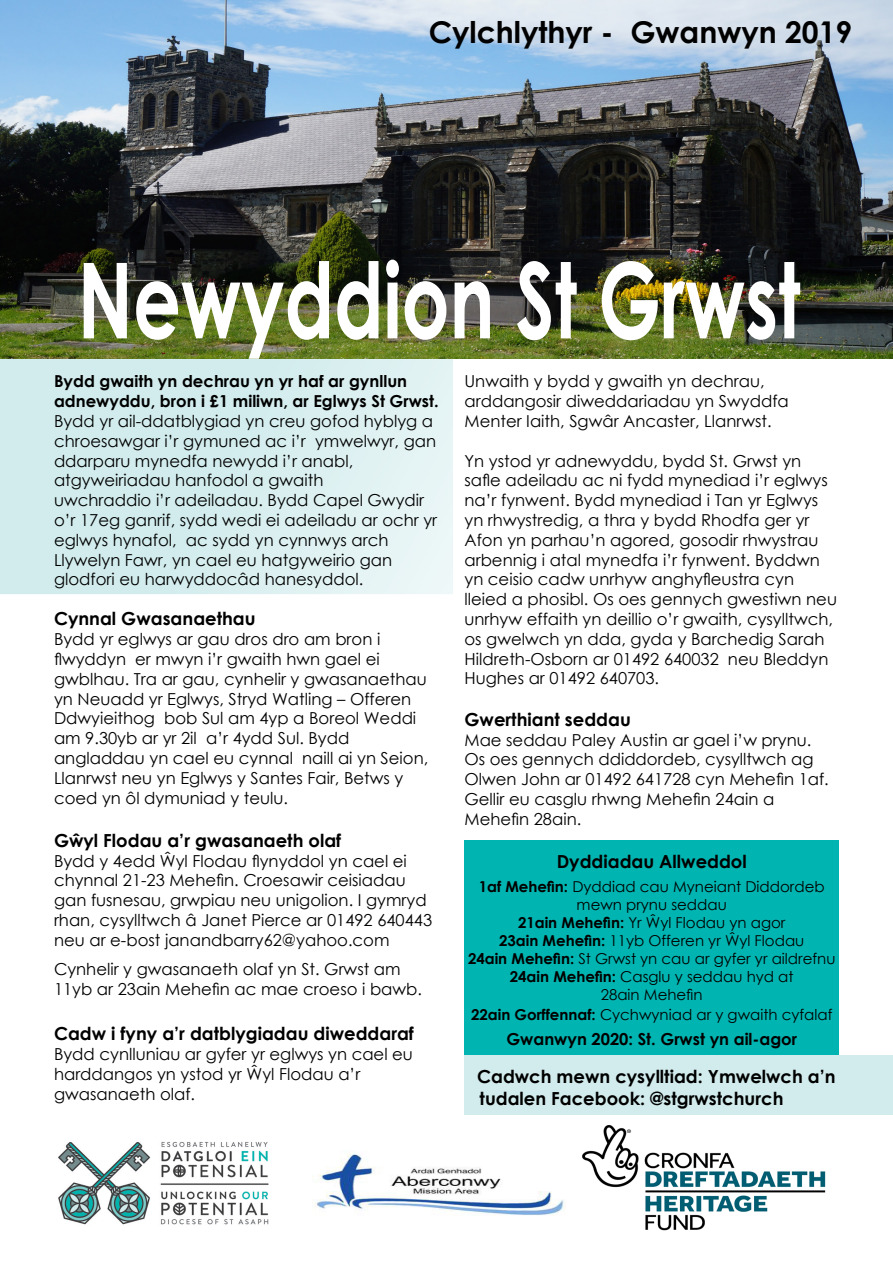
<style>
.page{position:relative;width:893px;height:1263px;background:#fff}
.page>*{position:absolute;margin:0;border:0;box-sizing:border-box;transform-origin:0 0}
.t1{font:700 105px "Century Gothic";color:#fff;scale:.71 1}
.t2{font:700 30px "Century Gothic";color:#000}
.t3{font:700 18px "Century Gothic";color:#000}
.t4{font:16.5px/19.8px "Century Gothic";color:#000}
.t5{font:700 16.5px/19.8px "Century Gothic";color:#000}
.t6{font:15px/18px "Century Gothic";color:#000;text-align:center}
.s1{font-weight:700}
</style>
<div class="page">
<svg style="left:0;top:358px;width:453px;height:236px;background:#d7edee"></svg>
<img style="left:0;top:0;width:893px;height:358px">
<img style="left:58px;top:1142px;width:211px;height:83px">
<img style="left:582px;top:1125px;width:244px;height:106px">
<div style="left:464px;top:840px;width:375px;height:219px;background:#00b5b1"></div>
<div style="left:464px;top:1055px;width:429px;height:60px;background:#d2eced"></div>
<img style="left:314px;top:1154px;width:251px;height:62px">
<p class="t2" style="left:429px;top:10px;width:425px">Cylchlythyr - Gwanwyn 2019</p>
<p class="t1" style="left:78px;top:221px;width:1020px">Newyddion St Grwst</p>
<p class="t5" style="left:54px;top:371px;width:386px">Bydd gwaith yn dechrau yn yr haf ar gynllun adnewyddu, bron i £1 miliwn, ar Eglwys St Grwst.</p>
<p class="t4" style="left:54px;top:411px;width:385px">Bydd yr ail-ddatblygiad yn creu gofod hyblyg a chroesawgar i’r gymuned ac i’r ymwelwyr, gan ddarparu mynedfa newydd i’r anabl, atgyweiriadau hanfodol a gwaith<br>uwchraddio i’r adeiladau. Bydd Capel Gwydir o’r 17eg ganrif, sydd wedi ei adeiladu ar ochr yr eglwys hynafol, ac sydd yn cynnwys arch Llywelyn Fawr, yn cael eu hatgyweirio gan glodfori eu harwyddocâd hanesyddol.</p>
<p class="t3" style="left:54px;top:605px;width:203px">Cynnal Gwasanaethau</p>
<p class="t4" style="left:54px;top:629px;width:328px">Bydd yr eglwys ar gau dros dro am bron i</p>
<p class="t4" style="left:54px;top:649px;width:327px">flwyddyn er mwyn i’r gwaith hwn gael ei</p>
<p class="t4" style="left:54px;top:669px;width:374px">gwblhau. Tra ar gau, cynhelir y gwasanaethau yn Neuadd yr Eglwys, Stryd Watling – Offeren Ddwyieithog bob Sul am 4yp a Boreol Weddi am 9.30yb ar yr 2il a’r 4ydd Sul. Bydd</p>
<p class="t4" style="left:54px;top:748px;width:376px">angladdau yn cael eu cynnal naill ai yn Seion,<br>Llanrwst neu yn Eglwys y Santes Fair, Betws y coed yn ôl dymuniad y teulu.</p>
<p class="t3" style="left:54px;top:827px;width:289px">Gŵyl Flodau a’r gwasanaeth olaf</p>
<p class="t4" style="left:54px;top:850px;width:380px">Bydd y 4edd Ŵyl Flodau flynyddol yn cael ei chynnal 21-23 Mehefin. Croesawir ceisiadau gan fusnesau, grwpiau neu unigolion. I gymryd rhan, cysylltwch â Janet Pierce ar 01492 640443 neu ar e-bost janandbarry62@yahoo.com</p>
<p class="t4" style="left:54px;top:959px;width:370px">Cynhelir y gwasanaeth olaf yn St. Grwst am<br>11yb ar 23ain Mehefin ac mae croeso i bawb.</p>
<p class="t3" style="left:54px;top:1020px;width:361px">Cadw i fyny a’r datblygiadau diweddaraf</p>
<p class="t4" style="left:54px;top:1044px;width:360px">Bydd cynlluniau ar gyfer yr eglwys yn cael eu harddangos yn ystod yr Ŵyl Flodau a’r</p>
<p class="t4" style="left:54px;top:1084px;width:143px">gwasanaeth olaf.</p>
<p class="t4" style="left:464px;top:371px;width:302px">Unwaith y bydd y gwaith yn dechrau,</p>
<p class="t4" style="left:464px;top:391px;width:326px">arddangosir diweddariadau yn Swyddfa<br>Menter Iaith, Sgwâr Ancaster, Llanrwst.</p>
<p class="t4" style="left:464px;top:450px;width:374px">Yn ystod yr adnewyddu, bydd St. Grwst yn safle adeiladu ac ni fydd mynediad i’r eglwys na’r fynwent. Bydd mynediad i Tan yr Eglwys yn rhwystredig, a thra y bydd Rhodfa ger yr Afon yn parhau’n agored, gosodir rhwystrau arbennig i atal mynedfa i’r fynwent. Byddwn yn ceisio cadw unrhyw anghyfleustra cyn lleied a phosibl. Os oes gennych gwestiwn neu unrhyw effaith yn deillio o’r gwaith, cysylltwch, os gwelwch yn dda, gyda y Barchedig Sarah Hildreth-Osborn ar 01492 640032 neu Bleddyn Hughes ar 01492 640703.</p>
<p class="t3" style="left:464px;top:706px;width:168px">Gwerthiant seddau</p>
<p class="t4" style="left:464px;top:729px;width:366px">Mae seddau Paley Austin ar gael i’w prynu.<br>Os oes gennych ddiddordeb, cysylltwch ag Olwen John ar 01492 641728 cyn Mehefin 1af.<br>Gellir eu casglu rhwng Mehefin 24ain a</p>
<p class="t4" style="left:464px;top:809px;width:118px">Mehefin 28ain.</p>
<p class="t3" style="left:557px;top:847px;width:192px">Dyddiadau Allweddol</p>
<p class="t6" style="left:479px;top:877px;width:347px"><span class="s1">1af Mehefin:</span> Dyddiad cau Myneiant Diddordeb</p>
<p class="t6" style="left:518px;top:895px;width:269px">mewn prynu seddau<br><span class="s1">21ain Mehefin:</span> Yr Ŵyl Flodau yn agor</p>
<p class="t6" style="left:499px;top:931px;width:307px"><span class="s1">23ain Mehefin:</span> 11yb Offeren yr Ŵyl Flodau</p>
<p class="t6" style="left:468px;top:949px;width:369px"><span class="s1">24ain Mehefin:</span> St Grwst yn cau ar gyfer yr aildrefnu<br><span class="s1">24ain Mehefin:</span> Casglu y seddau hyd at</p>
<p class="t6" style="left:471px;top:984px;width:363px;line-height:19.8px">28ain Mehefin<br><span class="s1">22ain Gorffennaf:</span> Cychwyniad ar y gwaith cyfalaf</p>
<p class="t5" style="left:506px;top:1029px;width:292px">Gwanwyn 2020: St. Grwst yn ail-agor</p>
<p class="t3" style="left:477px;top:1063px;width:360px">Cadwch mewn cysylltiad: Ymwelwch a’n</p>
<p class="t3" style="left:480px;top:1084px;width:305px">tudalen Facebook: @stgrwstchurch</p>
</div>
